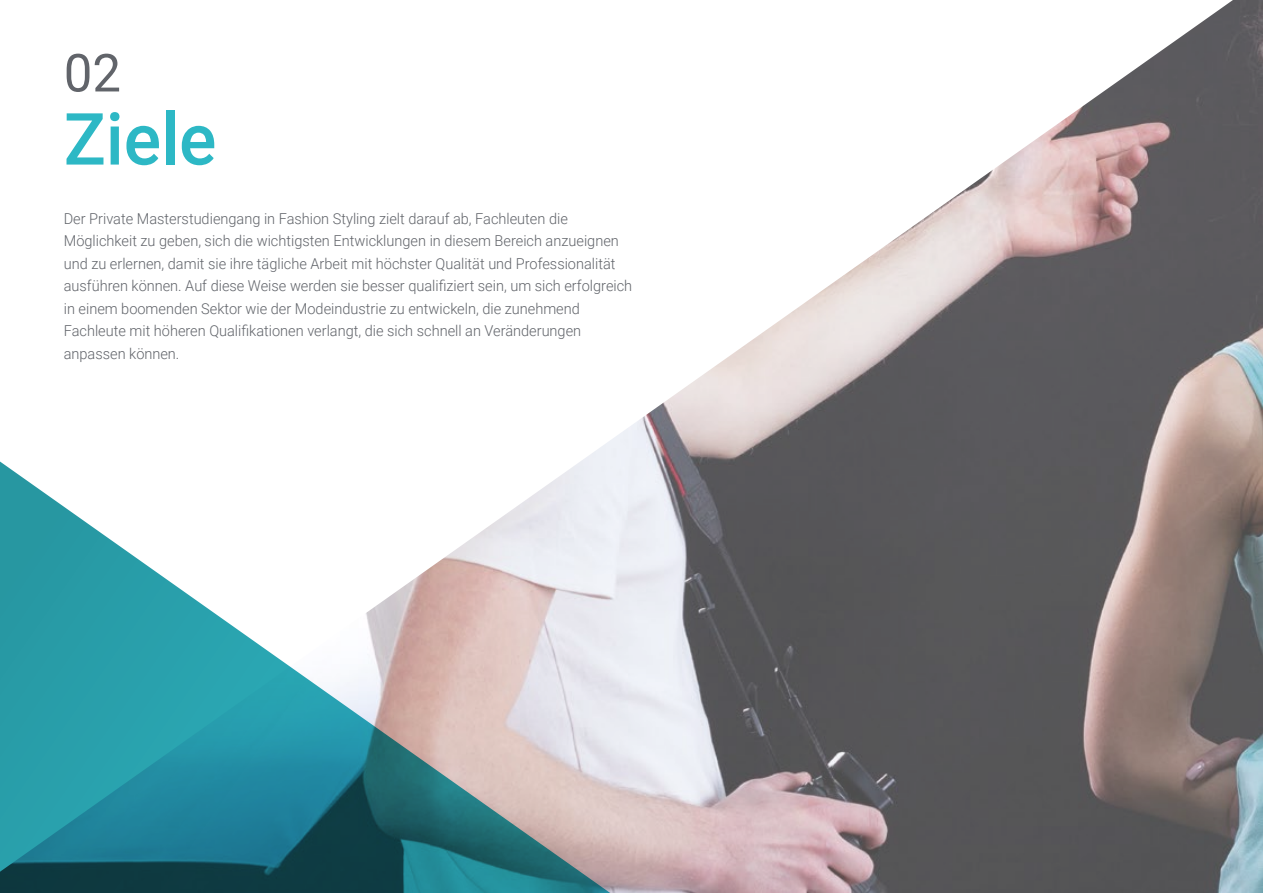
<style>
.page{position:relative;width:1263px;height:893px;background:#fff}
.page>*{position:absolute;margin:0;border:0;box-sizing:border-box;transform-origin:0 0}
.t1{font:500 72px "Roboto";color:#2db8c5}
.t2{font:52.5px "Roboto";color:#61646a}
.t3{font:300 15px/22.5px "Roboto";color:#61646a}
</style>
<div class="page">
<img style="left:603px;top:0;width:660px;height:893px">
<svg style="left:0;top:446px;width:640px;height:447px"></svg>
<h2 class="t2" style="left:64px;top:36px;width:59px">02</h2>
<h1 class="t1" style="left:64px;top:89px;width:154px">Ziele</h1>
<p class="t3" style="left:64px;top:207px;width:570px">Der Private Masterstudiengang in Fashion Styling zielt darauf ab, Fachleuten die Möglichkeit zu geben, sich die wichtigsten Entwicklungen in diesem Bereich anzueignen und zu erlernen, damit sie ihre tägliche Arbeit mit höchster Qualität und Professionalität ausführen können. Auf diese Weise werden sie besser qualifiziert sein, um sich erfolgreich in einem boomenden Sektor wie der Modeindustrie zu entwickeln, die zunehmend Fachleute mit höheren Qualifikationen verlangt, die sich schnell an Veränderungen anpassen können.</p>
</div>
